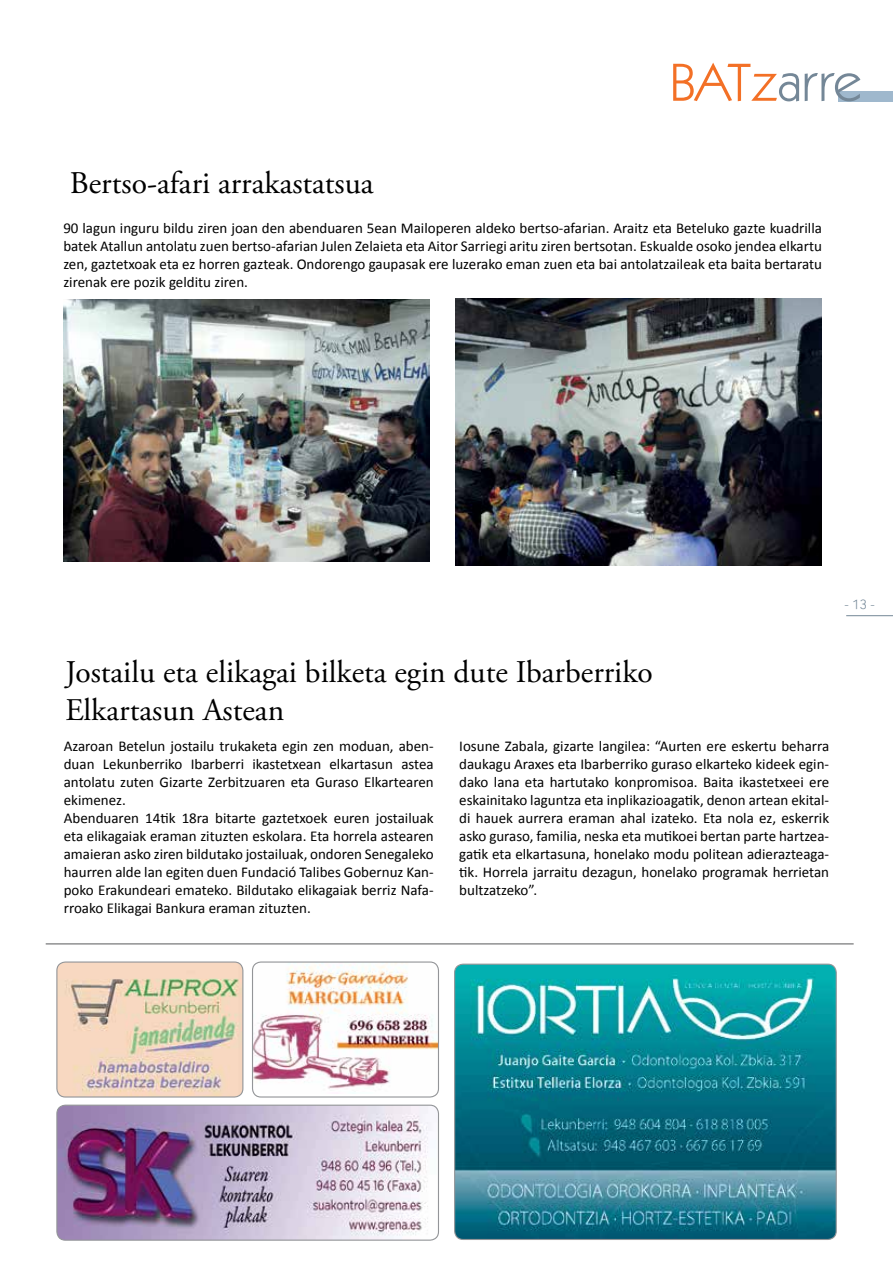
<style>
.page{position:relative;width:893px;height:1263px;background:#fff}
.page>*{position:absolute;margin:0;border:0;box-sizing:border-box;transform-origin:0 0}
.t1{font:54px "Kabel IT Cby BT";color:#f37026}
.t2{font:31.5px/37.8px "Adobe Garamond Pro";color:#000}
.t3{font:15px/18px "Calibri";color:#000;text-align:justify}
.t4{font:13.5px "Kabel IT Cby BT";color:#748797}
.s1{color:#748797}
</style>
<div class="page">
<hr style="left:846px;top:615px;width:47px;height:1px;background:#748797">
<hr style="left:46px;top:943px;width:808px;height:1px;background:#58595b">
<img style="left:455px;top:965px;width:381px;height:274px">
<div style="left:454px;top:963px;width:383px;height:277px;border:1px solid #939598;border-radius:9px"></div>
<div style="left:838px;top:91px;width:55px;height:11px;background:#9fb8cd"></div>
<img style="left:58px;top:1106px;width:380px;height:133px">
<div style="left:56px;top:1104px;width:383px;height:137px;border:1px solid #939598;border-radius:9px"></div>
<img style="left:57px;top:962px;width:186px;height:135px">
<div style="left:56px;top:961px;width:187px;height:136px;border:1px solid #939598;border-radius:9px"></div>
<img style="left:252px;top:963px;width:186px;height:131px">
<div style="left:252px;top:961px;width:187px;height:136px;border:1px solid #939598;border-radius:9px"></div>
<img style="left:63px;top:299px;width:367px;height:263px">
<img style="left:455px;top:299px;width:367px;height:267px">
<h2 class="t2" style="left:70px;top:165px;width:305px">Bertso-afari arrakastatsua</h2>
<h1 class="t1" style="left:670px;top:49px;width:193px">BATz<span class="s1">arre</span></h1>
<p class="t3" style="left:63px;top:219px;width:760px">90 lagun inguru bildu ziren joan den abenduaren 5ean Mailoperen aldeko bertso-afarian. Araitz eta Beteluko gazte kuadrilla batek Atallun antolatu zuen bertso-afarian Julen Zelaieta eta Aitor Sarriegi aritu ziren bertsotan. Eskualde osoko jendea elkartu zen, gaztetxoak eta ez horren gazteak. Ondorengo gaupasak ere luzerako eman zuen eta bai antolatzaileak eta baita bertaratu zirenak ere pozik gelditu ziren.</p>
<p class="t4" style="left:844px;top:596px;width:32px">- 13 -</p>
<h2 class="t2" style="left:65px;top:654px;width:589px">Jostailu eta elikagai bilketa egin dute Ibarberriko<br>Elkartasun Astean</h2>
<p class="t3" style="left:64px;top:737px;width:371px;text-align:left">Azaroan Betelun jostailu trukaketa egin zen moduan, aben&shy;duan Lekunberriko Ibarberri ikastetxean elkartasun astea antolatu zuten Gizarte Zerbitzuaren eta Guraso Elkartearen ekimenez.<br>Abenduaren 14tik 18ra bitarte gaztetxoek euren jostailuak eta elikagaiak eraman zituzten eskolara. Eta horrela astearen amaieran asko ziren bildutako jostailuak, ondoren Senegaleko haurren alde lan egiten duen Fundació Talibes Gobernuz Kan&shy;poko Erakundeari emateko. Bildutako elikagaiak berriz Nafa&shy;rroako Elikagai Bankura eraman zituzten.</p>
<p class="t3" style="left:459px;top:737px;width:371px">Iosune Zabala, gizarte langilea: “Aurten ere eskertu beharra daukagu Araxes eta Ibarberriko guraso elkarteko kideek egin&shy;dako lana eta hartutako konpromisoa. Baita ikastetxeei ere eskainitako laguntza eta inplikazioagatik, denon artean ekital&shy;di hauek aurrera eraman ahal izateko. Eta nola ez, eskerrik asko guraso, familia, neska eta mutikoei bertan parte hartzea&shy;gatik eta elkartasuna, honelako modu politean adierazteaga&shy;tik. Horrela jarraitu dezagun, honelako programak herrietan bultzatzeko”.</p>
</div>
